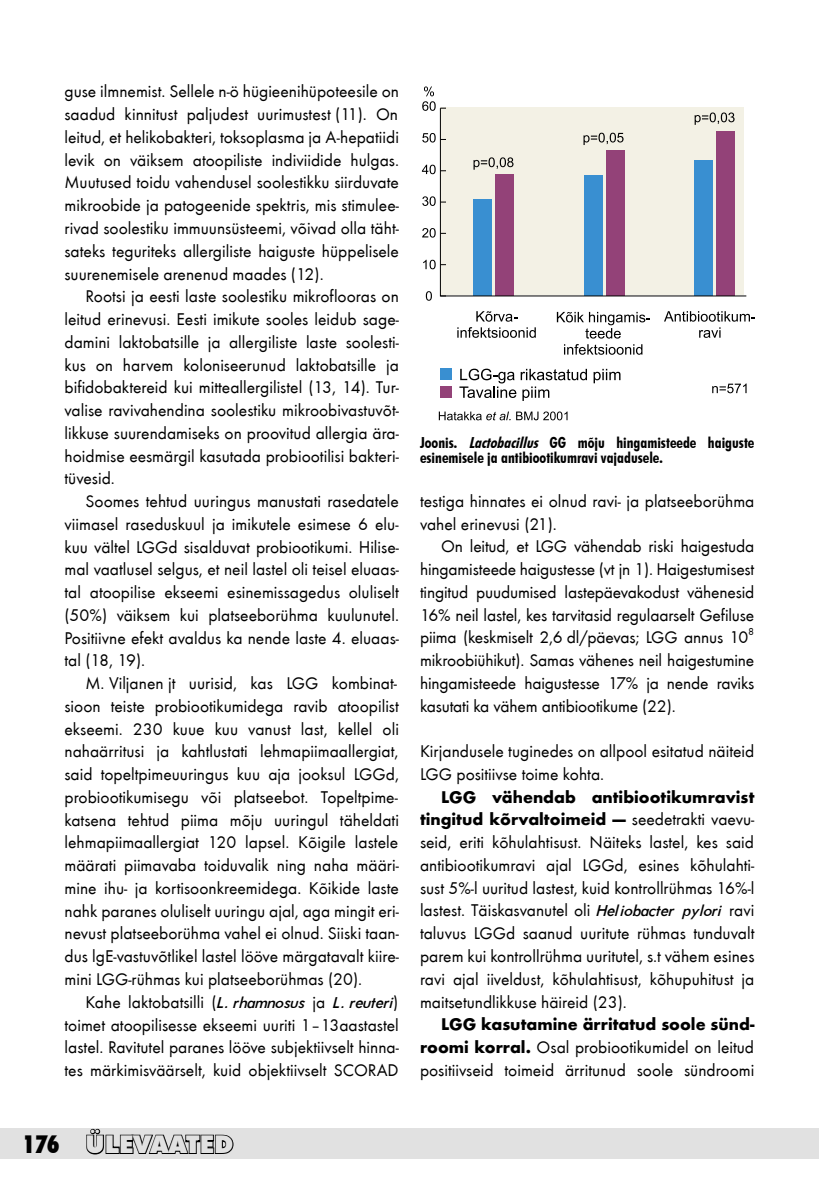
<style>
.page{position:relative;width:819px;height:1191px;background:#fff}
.page>*{position:absolute;margin:0;border:0;box-sizing:border-box;transform-origin:0 0}
.t1{font:900 24.5px "Futura BT";color:#e1e1e1}
.t2{font:900 condensed 24.5px "Futura BT";color:#000}
.Pohitext{font:17.5px/22.8px "Futura T";color:#000;text-align:justify}
.joonise_text{font:700 condensed 15.22px/15.2px "Futura BT";color:#000}
.Pohitext-2{font:10.5px "Futura T";color:#000}
.s1{font-family:"Futura";font-style:italic}
.s2{font-style:italic}
.s3{font-weight:700}
</style>
<div class="page">
<div style="left:0;top:1129px;width:819px;height:30px;background:#e1e1e1"></div>
<svg style="left:85px;top:1128px;width:149px;height:27px"></svg>
<svg style="left:457px;top:311px;width:78px;height:27px"></svg>
<svg style="left:439px;top:107px;width:308px;height:190px;background:#cbc8d0"></svg>
<svg style="left:557px;top:312px;width:93px;height:26px"></svg>
<svg style="left:564px;top:344px;width:78px;height:11px"></svg>
<svg style="left:664px;top:311px;width:91px;height:27px"></svg>
<svg style="left:473px;top:157px;width:40px;height:13px"></svg>
<svg style="left:583px;top:133px;width:40px;height:12px"></svg>
<svg style="left:694px;top:112px;width:40px;height:13px"></svg>
<svg style="left:422px;top:133px;width:24px;height:9px"></svg>
<svg style="left:422px;top:165px;width:24px;height:9px"></svg>
<svg style="left:422px;top:196px;width:24px;height:10px"></svg>
<svg style="left:422px;top:228px;width:24px;height:10px"></svg>
<svg style="left:423px;top:260px;width:23px;height:9px"></svg>
<svg style="left:426px;top:291px;width:6px;height:10px"></svg>
<svg style="left:712px;top:383px;width:34px;height:10px"></svg>
<svg style="left:593px;top:369px;width:27px;height:14px"></svg>
<svg style="left:459px;top:369px;width:128px;height:32px"></svg>
<div style="left:440px;top:368px;width:12px;height:12px;background:#398fd1"></div>
<div style="left:440px;top:386px;width:12px;height:11px;background:#934278"></div>
<svg style="left:516px;top:411px;width:51px;height:9px"></svg>
<svg style="left:439px;top:411px;width:71px;height:9px"></svg>
<svg style="left:422px;top:86px;width:24px;height:25px"></svg>
<p class="Pohitext" style="left:64px;top:80px;width:336px">guse ilmnemist. Sellele n-ö hügieenihüpoteesile on saadud kinnitust paljudest uurimustest (11). On leitud, et helikobakteri, toksoplasma ja A-hepatiidi levik on väiksem atoopiliste indiviidide hulgas.<br>Muutused toidu vahendusel soolestikku siirduvate mikroobide ja patogeenide spektris, mis stimulee&shy;rivad soolestiku immuunsüsteemi, võivad olla täht&shy;sateks teguriteks allergiliste haiguste hüppelisele suurenemisele arenenud maades (12).</p>
<p class="Pohitext" style="left:64px;top:285px;width:336px;text-indent:21px">Rootsi ja eesti laste soolestiku mikroflooras on leitud erinevusi. Eesti imikute sooles leidub sage&shy;damini laktobatsille ja allergiliste laste soolesti&shy;kus on harvem koloniseerunud laktobatsille ja bifidobaktereid kui mitteallergilistel (13, 14). Tur&shy;valise ravivahendina soolestiku mikroobivastuvõt&shy;likkuse suurendamiseks on proovitud allergia ära&shy;hoidmise eesmärgil kasutada probiootilisi bakteri&shy;tüvesid.</p>
<p class="Pohitext" style="left:64px;top:490px;width:336px;text-indent:21px">Soomes tehtud uuringus manustati rasedatele viimasel raseduskuul ja imikutele esimese 6 elu&shy;kuu vältel LGGd sisalduvat probiootikumi. Hilise&shy;mal vaatlusel selgus, et neil lastel oli teisel eluaas&shy;tal atoopilise ekseemi esinemissagedus oluliselt (50%) väiksem kui platseeborühma kuulunutel.<br>Positiivne efekt avaldus ka nende laste 4. eluaas&shy;tal (18, 19).</p>
<p class="Pohitext" style="left:64px;top:672px;width:336px;text-indent:21px">M. Viljanen jt uurisid, kas LGG kombinat&shy;sioon teiste probiootikumidega ravib atoopilist ekseemi. 230 kuue kuu vanust last, kellel oli nahaärritusi ja kahtlustati lehmapiimaallergiat, said topeltpimeuuringus kuu aja jooksul LGGd, probiootikumisegu või platseebot. Topeltpime&shy;katsena tehtud piima mõju uuringul täheldati lehmapiimaallergiat 120 lapsel. Kõigile lastele määrati piimavaba toiduvalik ning naha määri&shy;mine ihu- ja kortisoonkreemidega. Kõikide laste nahk paranes oluliselt uuringu ajal, aga mingit eri&shy;nevust platseeborühma vahel ei olnud. Siiski taan&shy;dus lgE-vastuvõtlikel lastel lööve märgatavalt kiire&shy;mini LGG-rühmas kui platseeborühmas (20).</p>
<p class="Pohitext" style="left:64px;top:990px;width:336px;text-indent:21px">Kahe laktobatsilli (<span class="s1">L. rhamnosus</span> ja <span class="s1">L. reuteri</span>) toimet atoopilisesse ekseemi uuriti 1–13aastastel lastel. Ravitutel paranes lööve subjektiivselt hinna&shy;tes märkimisväärselt, kuid objektiivselt SCORAD</p>
<h1 class="t2" style="left:23px;top:1128px;width:38px">176</h1>
<p class="t1" style="left:86px;top:1129px;width:149px">ÜLEVAATED</p>
<p class="joonise_text" style="left:420px;top:435px;width:336px">Joonis. <span class="s2">Lactobacillus</span> GG mõju hingamisteede haiguste esinemisele ja antibiootikumravi vajadusele.</p>
<p class="Pohitext" style="left:420px;top:490px;width:336px">testiga hinnates ei olnud ravi- ja platseeborühma vahel erinevusi (21).</p>
<p class="Pohitext" style="left:420px;top:535px;width:336px;text-indent:21px">On leitud, et LGG vähendab riski haigestuda hingamisteede haigustesse (vt jn 1). Haigestumisest tingitud puudumised lastepäevakodust vähenesid 16% neil lastel, kes tarvitasid regulaarselt Gefiluse piima (keskmiselt 2,6 dl/päevas; LGG annus 10</p>
<p class="Pohitext-2" style="left:748px;top:625px;width:7px">8</p>
<p class="Pohitext" style="left:420px;top:649px;width:336px">mikroobiühikut). Samas vähenes neil haigestumine hingamisteede haigustesse 17% ja nende raviks kasutati ka vähem antibiootikume (22).</p>
<p class="Pohitext" style="left:420px;top:740px;width:336px">Kirjandusele tuginedes on allpool esitatud näiteid<br>LGG positiivse toime kohta.</p>
<p class="Pohitext" style="left:420px;top:785px;width:336px;text-indent:21px"><span class="s3">LGG vähendab antibiootikumravist tingitud kõrvaltoimeid —</span> seedetrakti vaevu&shy;seid, eriti kõhulahtisust. Näiteks lastel, kes said antibiootikumravi ajal LGGd, esines kõhulahti&shy;sust 5%-l uuritud lastest, kuid kontrollrühmas 16%-l lastest. Täiskasvanutel oli <span class="s1">Heliobacter pylori</span> ravi taluvus LGGd saanud uuritute rühmas tunduvalt parem kui kontrollrühma uuritutel, s.t vähem esines ravi ajal iiveldust, kõhulahtisust, kõhupuhitust ja maitsetundlikkuse häireid (23).</p>
<p class="Pohitext" style="left:420px;top:1013px;width:336px;text-indent:21px"><span class="s3">LGG kasutamine ärritatud soole sünd&shy;roomi korral.</span> Osal probiootikumidel on leitud positiivseid toimeid ärritunud soole sündroomi</p>
</div>
